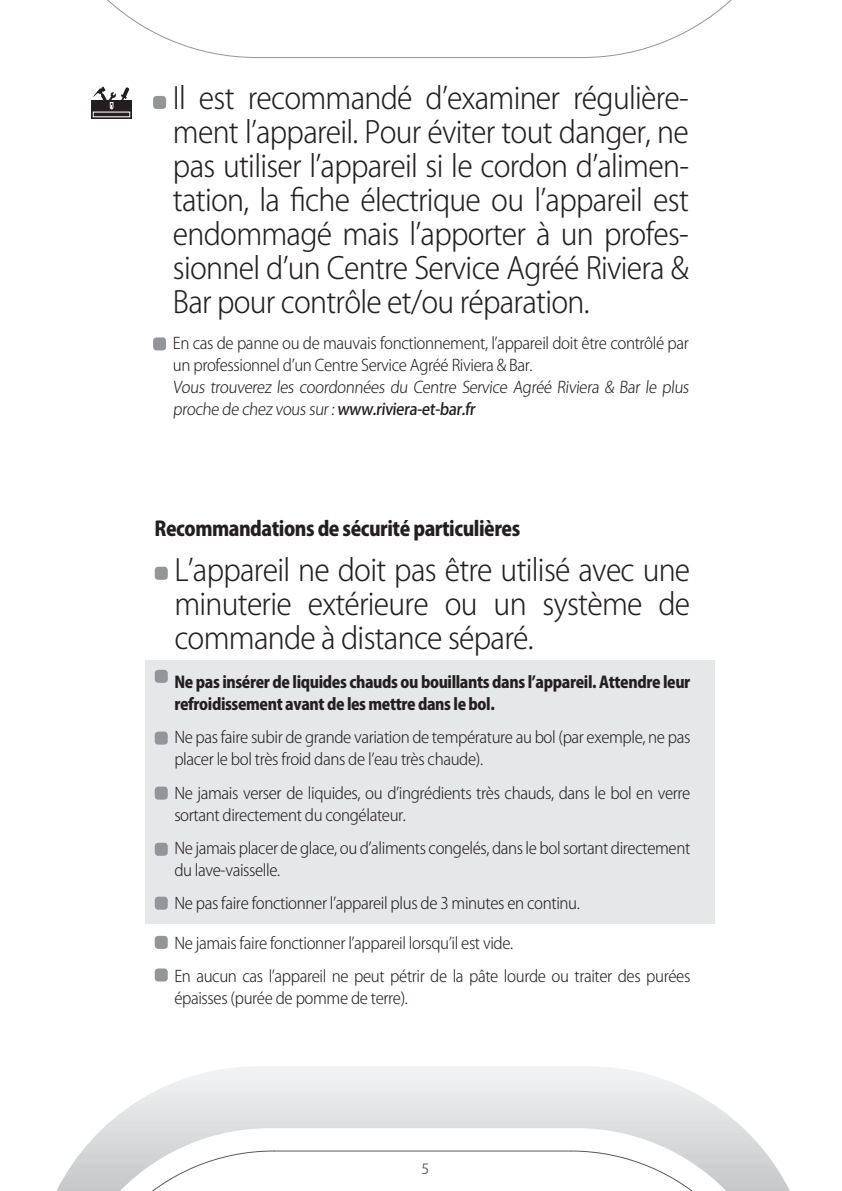
<style>
.page{position:relative;width:842px;height:1191px;background:#fff}
.page>*{position:absolute;margin:0;border:0;box-sizing:border-box;transform-origin:0 0}
.t1{font:30px/34px "Koz Go Std Light 90 pv RKSJ H";letter-spacing:-.025em;color:#231f20;text-align:justify;scale:.95 1}
.t2{font:20px "Koz Go Std Heavy 90 pv RKSJ H";letter-spacing:-.025em;color:#231f20;scale:.95 1}
.t3{font:16px/22px "Koz Go Std Light 90 pv RKSJ H";letter-spacing:-.025em;color:#231f20;scale:.95 1}
.t4{font:16px/22px "Koz Go Std Heavy 90 pv RKSJ H";letter-spacing:-.025em;color:#231f20;scale:.95 1}
.t5{font:16px "Koz Go Std Medium 90 pv RKSJ H";color:#231f20;scale:.95 1}
.t6{font:14px "Koz Go Std Regular 90 pv RKSJ H";color:#58595b}
.s1{font-family:"Koz Go Std Light 90 pv RKSJ H"}
</style>
<div class="page">
<div style="left:145px;top:660px;width:569px;height:263px;background:#e6e7e8"></div>
<svg style="left:107px;top:0;width:625px;height:58px"></svg>
<svg style="left:56px;top:1066px;width:734px;height:125px"></svg>
<svg style="left:60px;top:1128px;width:726px;height:63px"></svg>
<svg style="left:70px;top:1150px;width:705px;height:41px"></svg>
<div style="left:153px;top:96px;width:13px;height:13px;background:#939598;border-radius:3px"></div>
<div style="left:153px;top:337px;width:13px;height:13px;background:#939598;border-radius:3px"></div>
<div style="left:91px;top:100px;width:41px;height:5px;background:#231f20"></div>
<svg style="left:91px;top:105px;width:41px;height:14px"></svg>
<svg style="left:93px;top:86px;width:37px;height:23px"></svg>
<div style="left:155px;top:567px;width:13px;height:13px;background:#939598;border-radius:3px"></div>
<div style="left:155px;top:670px;width:13px;height:13px;background:#939598;border-radius:3px"></div>
<div style="left:155px;top:842px;width:13px;height:13px;background:#939598;border-radius:3px"></div>
<div style="left:155px;top:896px;width:13px;height:13px;background:#939598;border-radius:3px"></div>
<div style="left:155px;top:936px;width:13px;height:13px;background:#939598;border-radius:3px"></div>
<div style="left:155px;top:968px;width:13px;height:13px;background:#939598;border-radius:3px"></div>
<div style="left:155px;top:731px;width:13px;height:13px;background:#939598;border-radius:3px"></div>
<div style="left:155px;top:786px;width:13px;height:13px;background:#939598;border-radius:3px"></div>
<p class="t1" style="left:173px;top:85px;width:545px">Il est recommandé dʼexaminer régulière&shy;ment lʼappareil. Pour éviter tout danger, ne pas utiliser lʼappareil si le cordon dʼalimen&shy;tation, la fiche électrique ou lʼappareil est endommagé mais lʼapporter à un profes&shy;sionnel dʼun Centre Service Agréé Riviera &amp; Bar pour contrôle et/ou réparation.</p>
<p class="t3" style="left:173px;top:334px;width:546px">En cas de panne ou de mauvais fonctionnement, lʼappareil doit être contrôlé par un professionnel dʼun Centre Service Agréé Riviera &amp; Bar.<br>Vous trouverez les coordonnées du Centre Service Agréé Riviera &amp; Bar le plus</p>
<p class="t5" style="left:173px;top:403px;width:321px"><span class="s1">proche de chez vous sur :</span> www.riviera-et-bar.fr</p>
<p class="t2" style="left:154px;top:520px;width:386px">Recommandations de sécurité particulières</p>
<h1 class="t1" style="left:174px;top:557px;width:545px">Lʼappareil ne doit pas être utilisé avec une minuterie extérieure ou un système de commande à distance séparé.</h1>
<p class="t4" style="left:174px;top:673px;width:545px">Ne pas insérer de liquides chauds ou bouillants dans lʼappareil. Attendre leur refroidissement avant de les mettre dans le bol.</p>
<p class="t3" style="left:174px;top:728px;width:545px">Ne pas faire subir de grande variation de température au bol (par exemple, ne pas placer le bol très froid dans de lʼeau très chaude).</p>
<p class="t3" style="left:174px;top:784px;width:545px">Ne jamais verser de liquides, ou dʼingrédients très chauds, dans le bol en verre sortant directement du congélateur.</p>
<p class="t3" style="left:174px;top:839px;width:545px">Ne jamais placer de glace, ou dʼaliments congelés, dans le bol sortant directement du lave-vaisselle.</p>
<p class="t3" style="left:174px;top:894px;width:428px">Ne pas faire fonctionner lʼappareil plus de 3 minutes en continu.</p>
<p class="t3" style="left:174px;top:928px;width:545px;line-height:33.4px">Ne jamais faire fonctionner lʼappareil lorsquʼil est vide.<br>En aucun cas lʼappareil ne peut pétrir de la pâte lourde ou traiter des purées</p>
<p class="t3" style="left:174px;top:989px;width:247px">épaisses (purée de pomme de terre).</p>
<p class="t6" style="left:421px;top:1163px;width:9px">5</p>
</div>
